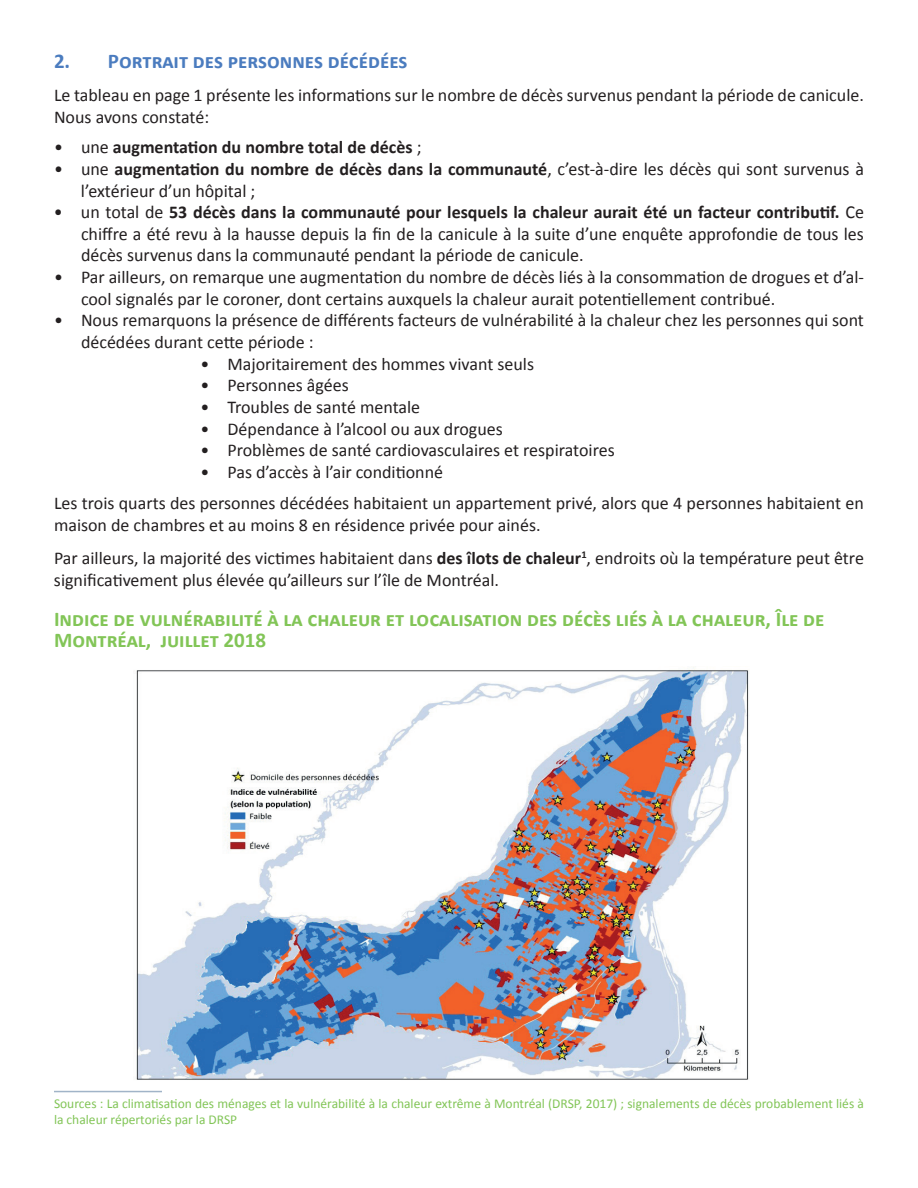
<style>
.page{position:relative;width:918px;height:1188px;background:#fff}
.page>*{position:absolute;margin:0;border:0;box-sizing:border-box;transform-origin:0 0}
.t1{font:700 21px/21px "Calibri";color:#82c557}
.t2{font:700 21px "Calibri";color:#4b7cbf}
.t3{font:18.3px/21.6px "Calibri";color:#231f20}
.t4{font:18px/21.6px "Calibri";color:#231f20}
.t5{font:700 18px "Calibri";color:#231f20}
.t6{font:13.5px/16.2px "Calibri";color:#82c557}
.s1{font-weight:400}
.s2{font-weight:400;font-size:18.3px}
.s3{font-weight:700}
</style>
<div class="page">
<img style="left:136px;top:666px;width:613px;height:414px">
<hr style="left:54px;top:1091px;width:108px;height:1px;background:#a1b4c8">
<p class="t2" style="left:54px;top:47px;width:355px">2. Portrait des personnes décédées</p>
<p class="t4" style="left:54px;top:85px;width:811px">Le tableau en page 1 présente les informations sur le nombre de décès survenus pendant la période de canicule.<br>Nous avons constaté:</p>
<p class="t5" style="left:54px;top:136px;width:369px"><span class="s1">• u</span><span class="s2">ne</span> augmentation du nombre total de décès <span class="s2">;</span></p>
<p class="t5" style="left:54px;top:158px;width:811px"><span class="s2">• une</span> augmentation du nombre de décès dans la communauté<span class="s2">, c’est-à-dire les décès qui sont survenus à</span></p>
<p class="t3" style="left:81px;top:180px;width:176px">l’extérieur d’un hôpital ;</p>
<p class="t5" style="left:54px;top:201px;width:812px"><span class="s2">• un total de</span> 53 décès dans la communauté pour lesquels la chaleur aurait été un facteur contributif. <span class="s2">Ce</span></p>
<p class="t3" style="left:81px;top:223px;width:784px">chiffre a été revu à la hausse depuis la fin de la canicule à la suite d’une enquête approfondie de tous les décès survenus dans la communauté pendant la période de canicule.</p>
<p class="t4" style="left:81px;top:266px;width:784px;text-indent:-27px">• Par ailleurs, on remarque une augmentation du nombre de décès liés à la consommation de drogues et d’al&shy;cool signalés par le coroner, dont certains auxquels la chaleur aurait potentiellement contribué.</p>
<p class="t4" style="left:81px;top:310px;width:785px;text-indent:-27px">• Nous remarquons la présence de différents facteurs de vulnérabilité à la chaleur chez les personnes qui sont décédées durant cette période :</p>
<p class="t4" style="left:201px;top:353px;width:335px">• Majoritairement des hommes vivant seuls</p>
<p class="t4" style="left:201px;top:375px;width:150px">• Personnes âgées</p>
<p class="t4" style="left:201px;top:396px;width:221px">• Troubles de santé mentale</p>
<p class="t4" style="left:201px;top:418px;width:304px">• Dépendance à l’alcool ou aux drogues</p>
<p class="t4" style="left:201px;top:440px;width:416px">• Problèmes de santé cardiovasculaires et respiratoires</p>
<p class="t4" style="left:201px;top:461px;width:244px">• Pas d’accès à l’air conditionné</p>
<p class="t4" style="left:54px;top:492px;width:812px">Les trois quarts des personnes décédées habitaient un appartement privé, alors que 4 personnes habitaient en maison de chambres et au moins 8 en résidence privée pour ainés.</p>
<p class="t4" style="left:54px;top:547px;width:811px">Par ailleurs, la majorité des victimes habitaient dans <span class="s3">des îlots de chaleur</span><sup>1</sup>, endroits où la température peut être significativement plus élevée qu’ailleurs sur l’île de Montréal.</p>
<p class="t1" style="left:54px;top:608px;width:772px">Indice de vulnérabilité à la chaleur et localisation des décès liés à la chaleur, Île de<br>Montréal, juillet 2018</p>
<p class="t6" style="left:54px;top:1096px;width:812px">Sources : La climatisation des ménages et la vulnérabilité à la chaleur extrême à Montréal (DRSP, 2017) ; signalements de décès probablement liés à la chaleur répertoriés par la DRSP</p>
</div>
